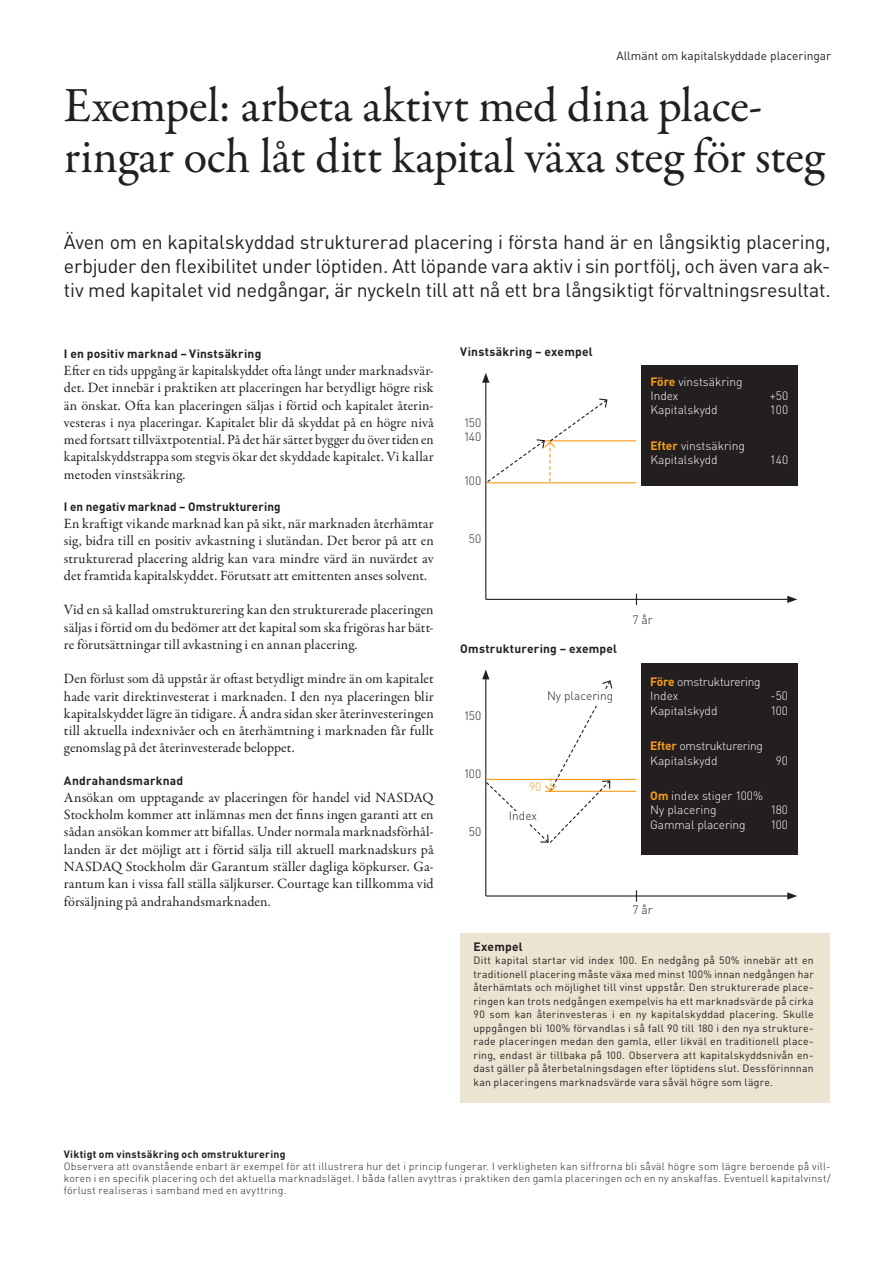
<style>
.page{position:relative;width:893px;height:1263px;background:#fff}
.page>*{position:absolute;margin:0;border:0;box-sizing:border-box;transform-origin:0 0}
.t1{font:49.5px/51px "Garamond Premr Pro";letter-spacing:-.005em;color:#231f20}
.Ingress{font:19.5px/24px "DINOT";letter-spacing:-.015em;color:#231f20;text-align:justify}
.Brödtext{font:14.25px/17.2px "Garamond Premr Pro";letter-spacing:.005em;color:#231f20;text-align:justify}
.t2{font:300 12px "DINOT";color:#fff}
.Underrubrik{font:700 12px "DINOT";letter-spacing:.02em;color:#231f20}
.t3{font:300 12px "DINOT";color:#231f20}
.t4{font:300 12px "DINOT";letter-spacing:-.02em;color:#fff}
.Brödtext-2{font:12px "DINOT";color:#231f20}
.Faktaruta___Brödtext{font:700 12px "DINOT";letter-spacing:.015em;color:#231f20}
.t5{font:300 12px "DINOT";color:#f89c1c}
.Faktaruta___Brödtext-2{font:10.5px/13.5px "DINOT";letter-spacing:.025em;color:#231f20;text-align:justify}
.t6{font:300 10.5px/12px "DINOT";letter-spacing:.025em;color:#231f20;text-align:justify}
.t7{font:700 10.5px "DINOT";letter-spacing:.025em;color:#231f20}
.s1{font-weight:700;color:#f89c1c}
</style>
<div class="page">
<div style="left:641px;top:663px;width:156px;height:192px;background:#231f20"></div>
<div style="left:641px;top:365px;width:156px;height:121px;background:#231f20"></div>
<hr style="left:485px;top:677px;width:1px;height:219px;background:#231f20">
<hr style="left:486px;top:895px;width:304px;height:1px;background:#231f20">
<svg style="left:787px;top:892px;width:10px;height:8px"></svg>
<hr style="left:486px;top:779px;width:150px;height:1px;background:#f89c1c">
<hr style="left:545px;top:791px;width:91px;height:1px;background:#f89c1c">
<svg style="left:482px;top:669px;width:131px;height:175px"></svg>
<hr style="left:485px;top:380px;width:1px;height:219px;background:#231f20">
<svg style="left:482px;top:373px;width:7px;height:10px"></svg>
<hr style="left:486px;top:599px;width:304px;height:1px;background:#231f20">
<svg style="left:787px;top:596px;width:10px;height:7px"></svg>
<hr style="left:486px;top:482px;width:150px;height:1px;background:#f89c1c">
<hr style="left:545px;top:440px;width:91px;height:1px;background:#f89c1c">
<svg style="left:486px;top:398px;width:122px;height:85px"></svg>
<div style="left:460px;top:933px;width:370px;height:169px;background:#ece4d2"></div>
<div style="left:547px;top:691px;width:86px;height:15px;background:#fff"></div>
<p class="Brödtext-2" style="left:616px;top:48px;width:216px">Allmänt om kapitalskyddade placeringar</p>
<p class="t1" style="left:64px;top:81px;width:762px">Exempel: arbeta aktivt med dina place&shy;ringar och låt ditt kapital växa steg för steg</p>
<p class="Ingress" style="left:64px;top:230px;width:768px">Även om en kapitalskyddad strukturerad placering i första hand är en långsiktig placering, erbjuder den flexibilitet under löptiden. Att löpande vara aktiv i sin portfölj, och även vara ak&shy;tiv med kapitalet vid nedgångar, är nyckeln till att nå ett bra långsiktigt förvaltningsresultat.</p>
<p class="Underrubrik" style="left:64px;top:346px;width:199px">I en positiv marknad – Vinstsäkring</p>
<p class="Underrubrik" style="left:460px;top:344px;width:134px">Vinstsäkring – exempel</p>
<p class="Brödtext" style="left:64px;top:362px;width:371px">Efter en tids uppgång är kapitalskyddet ofta långt under marknadsvär&shy;det. Det innebär i praktiken att placeringen har betydligt högre risk än önskat. Ofta kan placeringen säljas i förtid och kapitalet återin&shy;vesteras i nya placeringar. Kapitalet blir då skyddat på en högre nivå med fortsatt tillväxtpotential. På det här sättet bygger du över tiden en kapitalskyddstrappa som stegvis ökar det skyddade kapitalet. Vi kallar metoden vinstsäkring.</p>
<p class="Underrubrik" style="left:64px;top:499px;width:218px">I en negativ marknad – Omstrukturering</p>
<p class="Brödtext" style="left:64px;top:515px;width:371px">En kraftigt vikande marknad kan på sikt, när marknaden återhämtar sig, bidra till en positiv avkastning i slutändan. Det beror på att en strukturerad placering aldrig kan vara mindre värd än nuvärdet av det framtida kapitalskyddet. Förutsatt att emittenten anses solvent.</p>
<p class="Brödtext" style="left:64px;top:601px;width:371px">Vid en så kallad omstrukturering kan den strukturerade placeringen säljas i förtid om du bedömer att det kapital som ska frigöras har bätt&shy;re förutsättningar till avkastning i en annan placering.</p>
<p class="Brödtext" style="left:64px;top:670px;width:371px">Den förlust som då uppstår är oftast betydligt mindre än om kapitalet hade varit direktinvesterat i marknaden. I den nya placeringen blir kapitalskyddet lägre än tidigare. Å andra sidan sker återinvesteringen till aktuella indexnivåer och en återhämtning i marknaden får fullt genomslag på det återinvesterade beloppet.</p>
<p class="Underrubrik" style="left:64px;top:772px;width:121px">Andrahandsmarknad</p>
<p class="Brödtext" style="left:64px;top:789px;width:371px">Ansökan om upptagande av placeringen för handel vid NASDAQ Stockholm kommer att inlämnas men det finns ingen garanti att en sådan ansökan kommer att bifallas. Under normala marknadsförhål&shy;landen är det möjligt att i förtid sälja till aktuell marknadskurs på NASDAQ Stockholm där Garantum ställer dagliga köpkurser. Ga&shy;rantum kan i vissa fall ställa säljkurser. Courtage kan tillkomma vid försäljning på andrahandsmarknaden.</p>
<p class="t3" style="left:464px;top:415px;width:19px">150</p>
<p class="t3" style="left:464px;top:430px;width:19px">140</p>
<p class="t3" style="left:464px;top:473px;width:19px">100</p>
<p class="t3" style="left:469px;top:531px;width:14px">50</p>
<p class="Underrubrik" style="left:460px;top:640px;width:158px">Omstrukturering – exempel</p>
<p class="t3" style="left:547px;top:688px;width:68px">Ny placering</p>
<p class="t3" style="left:464px;top:708px;width:19px">150</p>
<p class="t3" style="left:464px;top:766px;width:19px">100</p>
<p class="t5" style="left:529px;top:779px;width:14px">90</p>
<p class="t3" style="left:509px;top:808px;width:30px">Index</p>
<p class="t3" style="left:469px;top:824px;width:14px">50</p>
<p class="t2" style="left:650px;top:374px;width:94px"><span class="s1">Före</span> vinstsäkring</p>
<p class="t2" style="left:650px;top:388px;width:30px">Index</p>
<p class="t2" style="left:770px;top:388px;width:20px">+50</p>
<p class="t2" style="left:650px;top:403px;width:69px">Kapitalskydd</p>
<p class="t2" style="left:770px;top:403px;width:20px">100</p>
<p class="t2" style="left:650px;top:438px;width:96px"><span class="s1">Efter</span> vinstsäkring</p>
<p class="t2" style="left:650px;top:452px;width:69px">Kapitalskydd</p>
<p class="t2" style="left:770px;top:452px;width:20px">140</p>
<p class="t3" style="left:632px;top:612px;width:22px">7 år</p>
<p class="t4" style="left:650px;top:674px;width:112px"><span class="s1">Före</span> omstrukturering</p>
<p class="t2" style="left:650px;top:689px;width:30px">Index</p>
<p class="t2" style="left:771px;top:689px;width:19px">-50</p>
<p class="t2" style="left:650px;top:703px;width:69px">Kapitalskydd</p>
<p class="t2" style="left:770px;top:703px;width:19px">100</p>
<p class="t4" style="left:650px;top:738px;width:114px"><span class="s1">Efter</span> omstrukturering</p>
<p class="t2" style="left:650px;top:753px;width:69px">Kapitalskydd</p>
<p class="t2" style="left:776px;top:753px;width:14px">90</p>
<p class="t2" style="left:650px;top:788px;width:114px"><span class="s1">Om</span> index stiger 100%</p>
<p class="t2" style="left:650px;top:803px;width:68px">Ny placering</p>
<p class="t2" style="left:770px;top:803px;width:19px">180</p>
<p class="t2" style="left:650px;top:817px;width:97px">Gammal placering</p>
<p class="t2" style="left:770px;top:817px;width:19px">100</p>
<p class="t3" style="left:632px;top:902px;width:22px">7 år</p>
<p class="Faktaruta___Brödtext" style="left:473px;top:939px;width:51px">Exempel</p>
<p class="Faktaruta___Brödtext-2" style="left:473px;top:953px;width:342px">Ditt kapital startar vid index 100. En nedgång på 50% innebär att en traditionell placering måste växa med minst 100% innan nedgången har återhämtats och möjlighet till vinst uppstår. Den strukturerade place&shy;ringen kan trots nedgången exempelvis ha ett marknadsvärde på cirka 90 som kan återinvesteras i en ny kapitalskyddad placering. Skulle uppgången bli 100% förvandlas i så fall 90 till 180 i den nya strukture&shy;rade placeringen medan den gamla, eller likväl en traditionell place&shy;ring, endast är tillbaka på 100. Observera att kapitalskyddsnivån en&shy;dast gäller på återbetalningsdagen efter löptidens slut. Dessförinnnan kan placeringens marknadsvärde vara såväl högre som lägre.</p>
<p class="t7" style="left:64px;top:1147px;width:223px">Viktigt om vinstsäkring och omstrukturering</p>
<p class="t6" style="left:64px;top:1160px;width:768px">Observera att ovanstående enbart är exempel för att illustrera hur det i princip fungerar. I verkligheten kan siffrorna bli såväl högre som lägre beroende på vill&shy;koren i en specifik placering och det aktuella marknadsläget. I båda fallen avyttras i praktiken den gamla placeringen och en ny anskaffas. Eventuell kapitalvinst/ förlust realiseras i samband med en avyttring.</p>
</div>
